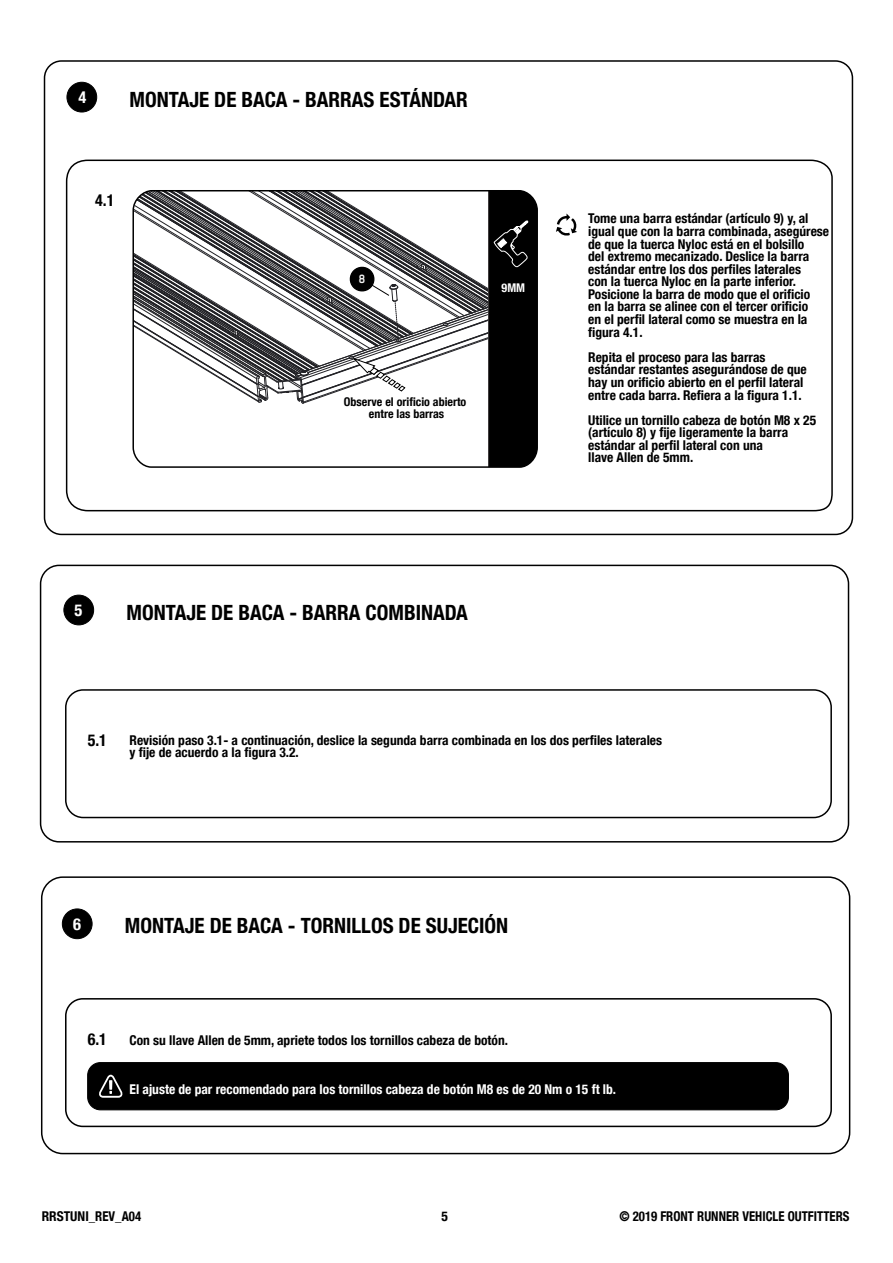
<style>
.page{position:relative;width:893px;height:1263px;background:#fff}
.page>*{position:absolute;margin:0;border:0;box-sizing:border-box;transform-origin:0 0}
.t1{font:700 condensed 21px "Helvetica Neue LT Com";color:#000}
.t2{font:700 condensed 16.5px "Helvetica Neue LT Com";color:#000}
.t3{font:700 condensed 16.5px "Helvetica Neue LT Com";color:#fefefe}
.t4{font:700 condensed 13.5px/12.6px "Helvetica Neue LT Com";color:#000}
.t5{font:700 condensed 13.5px "Helvetica Neue LT Com";color:#fff}
.t6{font:700 condensed 13.5px "Helvetica Neue LT Com";color:#000;scale:.95 1}
.t7{font:700 13.5px "Regular";color:#f3f3f3;scale:.95 1}
.t8{font:700 condensed 12px/12px "Helvetica Neue LT Com";color:#000;text-align:center}
.t9{font:700 condensed 12px "Helvetica Neue LT Com";color:#fff}
</style>
<div class="page">
<div style="left:67px;top:82px;width:30px;height:30px;background:#000;border-radius:50%"></div>
<div style="left:67px;top:82px;width:30px;height:30px;border:1px solid #000;border-radius:50%"></div>
<svg style="left:65px;top:159px;width:768px;height:353px"></svg>
<div style="left:64px;top:595px;width:30px;height:30px;background:#000;border-radius:50%"></div>
<div style="left:63px;top:595px;width:31px;height:30px;border:1px solid #000;border-radius:50%"></div>
<div style="left:62px;top:909px;width:30px;height:30px;background:#000;border-radius:50%"></div>
<div style="left:62px;top:908px;width:31px;height:31px;border:1px solid #000;border-radius:50%"></div>
<div style="left:40px;top:565px;width:809px;height:277px;border:2px solid #000;border-radius:18px"></div>
<div style="left:41px;top:876px;width:809px;height:278px;border:2px solid #000;border-radius:21px"></div>
<div style="left:65px;top:689px;width:767px;height:129px;border:2px solid #000;border-radius:17px"></div>
<div style="left:65px;top:998px;width:767px;height:129px;border:2px solid #000;border-radius:17px"></div>
<svg style="left:68px;top:163px;width:532px;height:308px"></svg>
<div style="left:88px;top:1062px;width:700px;height:48px;background:#000;border-radius:13px"></div>
<div style="left:87px;top:1062px;width:702px;height:48px;border:1px solid #000;border-radius:13px"></div>
<svg style="left:99px;top:1075px;width:24px;height:23px"></svg>
<p class="t3" style="left:78px;top:87px;width:9px">4</p>
<h1 class="t1" style="left:130px;top:87px;width:340px">MONTAJE DE BACA - BARRAS ESTÁNDAR</h1>
<p class="t2" style="left:95px;top:190px;width:21px">4.1</p>
<p class="t7" style="left:359px;top:271px;width:8px">8</p>
<p class="t9" style="left:502px;top:280px;width:25px">9MM</p>
<p class="t8" style="left:344px;top:395px;width:124px">Observe el orificio abierto entre las barras</p>
<p class="t3" style="left:75px;top:600px;width:9px">5</p>
<h1 class="t1" style="left:126px;top:600px;width:343px">MONTAJE DE BACA - BARRA COMBINADA</h1>
<p class="t4" style="left:588px;top:212px;width:243px">Tome una barra estándar (artículo 9) y, al igual que con la barra combinada, asegúrese de que la tuerca Nyloc está en el bolsillo<br>del extremo mecanizado. Deslice la barra estándar entre los dos perfiles laterales<br>con la tuerca Nyloc en la parte inferior.<br>Posicione la barra de modo que el orificio<br>en la barra se alinee con el tercer orificio<br>en el perfil lateral como se muestra en la figura 4.1.</p>
<p class="t4" style="left:588px;top:351px;width:220px">Repita el proceso para las barras estándar restantes asegurándose de que hay un orificio abierto en el perfil lateral entre cada barra. Refiera a la figura 1.1.</p>
<p class="t4" style="left:588px;top:414px;width:229px">Utilice un tornillo cabeza de botón M8 x 25 (artículo 8) y fije ligeramente la barra estándar al perfil lateral con una<br>llave Allen de 5mm.</p>
<p class="t2" style="left:88px;top:730px;width:21px">5.1</p>
<p class="t4" style="left:130px;top:734px;width:534px">Revisión paso 3.1- a continuación, deslice la segunda barra combinada en los dos perfiles laterales y fije de acuerdo a la figura 3.2.</p>
<p class="t3" style="left:73px;top:914px;width:9px">6</p>
<h1 class="t1" style="left:125px;top:913px;width:385px">MONTAJE DE BACA - TORNILLOS DE SUJECIÓN</h1>
<p class="t2" style="left:88px;top:1029px;width:21px">6.1</p>
<p class="t4" style="left:130px;top:1033px;width:380px">Con su llave Allen de 5mm, apriete todos los tornillos cabeza de botón.</p>
<p class="t5" style="left:130px;top:1081px;width:488px">El ajuste de par recomendado para los tornillos cabeza de botón M8 es de 20 Nm o 15 ft lb.</p>
<p class="t4" style="left:42px;top:1210px;width:101px">RRSTUNI_REV_A04</p>
<p class="t4" style="left:441px;top:1210px;width:8px">5</p>
<p class="t6" style="left:619px;top:1208px;width:244px">© 2019 FRONT RUNNER VEHICLE OUTFITTERS</p>
</div>
